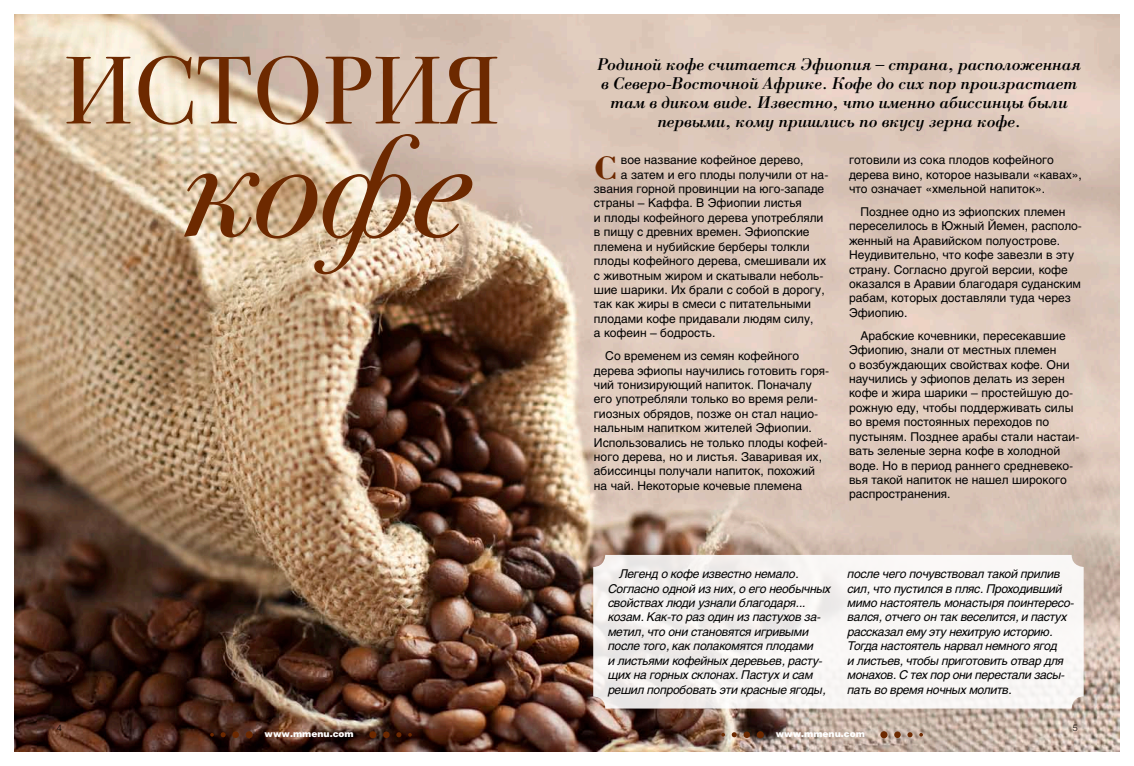
<style>
.page{position:relative;width:1134px;height:766px;background:#fff}
.page>*{position:absolute;margin:0;border:0;box-sizing:border-box;transform-origin:0 0}
.t1{font:italic 144.5px "Bodoni Sev C";color:#6d2900}
.t2{font:96px "Bodoni Sev C";letter-spacing:.01em;color:#6d2900}
.t3{font:700 33.6px "Borjomi C";color:#6d2900;scale:1.05 1}
.t4{font:italic 17.6px/18.8px "Borjomi C";letter-spacing:-.01em;color:#000;text-align:center}
.t5{font:12px/14.4px "Helios";color:#000}
.t6{font:italic 12px/14.4px "Helios";letter-spacing:-.02em;color:#000}
.t7{font:900 9px "Helios";color:#fff}
.t8{font:300 9px "Helios";color:#000}
</style>
<div class="page">
<img style="left:14px;top:14px;width:1106px;height:737px">
<div style="left:246px;top:731px;width:7px;height:7px;background:#6d2900;border-radius:50%"></div>
<div style="left:232px;top:731px;width:7px;height:6px;background:#6d2900;border-radius:50%"></div>
<svg style="left:221px;top:732px;width:5px;height:5px"></svg>
<svg style="left:210px;top:732px;width:4px;height:4px"></svg>
<div style="left:369px;top:731px;width:7px;height:7px;background:#6d2900;border-radius:50%"></div>
<div style="left:383px;top:731px;width:7px;height:6px;background:#6d2900;border-radius:50%"></div>
<svg style="left:396px;top:732px;width:5px;height:5px"></svg>
<svg style="left:408px;top:732px;width:4px;height:4px"></svg>
<div style="left:757px;top:731px;width:7px;height:7px;background:#6d2900;border-radius:50%"></div>
<div style="left:743px;top:731px;width:7px;height:6px;background:#6d2900;border-radius:50%"></div>
<svg style="left:732px;top:732px;width:5px;height:5px"></svg>
<svg style="left:721px;top:732px;width:4px;height:4px"></svg>
<div style="left:880px;top:731px;width:7px;height:7px;background:#6d2900;border-radius:50%"></div>
<div style="left:894px;top:731px;width:7px;height:6px;background:#6d2900;border-radius:50%"></div>
<svg style="left:907px;top:732px;width:5px;height:5px"></svg>
<svg style="left:919px;top:732px;width:4px;height:4px"></svg>
<div style="left:593px;top:554px;width:491px;height:154px;background:linear-gradient(to right,#f0eceb,#fbf9f8);border-radius:12px"></div>
<h2 class="t2" style="left:64px;top:35px;width:438px">История</h2>
<h1 class="t1" style="left:182px;top:105px;width:287px">кофе</h1>
<h3 class="t4" style="left:597px;top:55px;width:486px">Родиной кофе считается Эфиопия – страна, расположенная в Северо-Восточной Африке. Кофе до сих пор произрастает там в диком виде. Известно, что именно абиссинцы были</h3>
<h3 class="t4" style="left:657px;top:111px;width:365px">первыми, кому пришлись по вкусу зерна кофе.</h3>
<h3 class="t3" style="left:594px;top:148px;width:20px">С</h3>
<p class="t5" style="left:621px;top:153px;width:184px">вое название кофейное дерево,</p>
<p class="t5" style="left:621px;top:167px;width:209px">а затем и его плоды получили от на-</p>
<p class="t5" style="left:594px;top:181px;width:232px">звания горной провинции на юго-западе</p>
<p class="t5" style="left:594px;top:196px;width:209px">страны – Каффа. В Эфиопии листья</p>
<p class="t5" style="left:594px;top:210px;width:231px">и плоды кофейного дерева употребляли</p>
<p class="t5" style="left:594px;top:225px;width:217px">в пищу с древних времен. Эфиопские</p>
<p class="t5" style="left:594px;top:239px;width:217px">племена и нубийские берберы толкли</p>
<p class="t5" style="left:594px;top:253px;width:234px">плоды кофейного дерева, смешивали их</p>
<p class="t5" style="left:594px;top:268px;width:231px">с животным жиром и скатывали неболь-</p>
<p class="t5" style="left:594px;top:282px;width:232px">шие шарики. Их брали с собой в дорогу,</p>
<p class="t5" style="left:594px;top:297px;width:218px">так как жиры в смеси с питательными</p>
<p class="t5" style="left:594px;top:311px;width:221px">плодами кофе придавали людям силу,</p>
<p class="t5" style="left:594px;top:325px;width:123px">а кофеин – бодрость.</p>
<p class="t5" style="left:594px;top:348px;width:237px;text-indent:11px">Со временем из семян кофейного дерева эфиопы научились готовить горя&shy;чий тонизирующий напиток. Поначалу его употребляли только во время рели&shy;гиозных обрядов, позже он стал нацио&shy;нальным напитком жителей Эфиопии.<br>Использовались не только плоды кофей&shy;ного дерева, но и листья. Заваривая их, абиссинцы получали напиток, похожий на чай. Некоторые кочевые племена</p>
<p class="t5" style="left:849px;top:153px;width:234px">готовили из сока плодов кофейного дерева вино, которое называли «кавах», что означает «хмельной напиток».</p>
<p class="t5" style="left:849px;top:204px;width:234px;text-indent:11px">Позднее одно из эфиопских племен переселилось в Южный Йемен, располо&shy;женный на Аравийском полуострове.<br>Неудивительно, что кофе завезли в эту страну. Согласно другой версии, кофе оказался в Аравии благодаря суданским рабам, которых доставляли туда через Эфиопию.</p>
<p class="t5" style="left:849px;top:328px;width:232px;text-indent:11px">Арабские кочевники, пересекавшие Эфиопию, знали от местных племен<br>о возбуждающих свойствах кофе. Они научились у эфиопов делать из зерен кофе и жира шарики – простейшую до&shy;рожную еду, чтобы поддерживать силы во время постоянных переходов по пустыням. Позднее арабы стали настаи&shy;вать зеленые зерна кофе в холодной воде. Но в период раннего средневеко&shy;вья такой напиток не нашел широкого распространения.</p>
<p class="t6" style="left:608px;top:566px;width:224px;text-indent:11px">Легенд о кофе известно немало.<br>Согласно одной из них, о его необычных свойствах люди узнали благодаря... козам. Как-то раз один из пастухов за&shy;метил, что они становятся игривыми после того, как полакомятся плодами<br>и листьями кофейных деревьев, расту&shy;щих на горных склонах. Пастух и сам решил попробовать эти красные ягоды,</p>
<p class="t6" style="left:848px;top:566px;width:228px">после чего почувствовал такой прилив сил, что пустился в пляс. Проходивший мимо настоятель монастыря поинтересо&shy;вался, отчего он так веселится, и пастух рассказал ему эту нехитрую историю.<br>Тогда настоятель нарвал немного ягод<br>и листьев, чтобы приготовить отвар для монахов. С тех пор они перестали засы&shy;пать во время ночных молитв.</p>
<p class="t8" style="left:57px;top:722px;width:7px">4</p>
<p class="t8" style="left:1073px;top:722px;width:7px">5</p>
<p class="t7" style="left:265px;top:727px;width:91px">www.mmenu.com</p>
<p class="t7" style="left:776px;top:727px;width:91px">www.mmenu.com</p>
</div>
